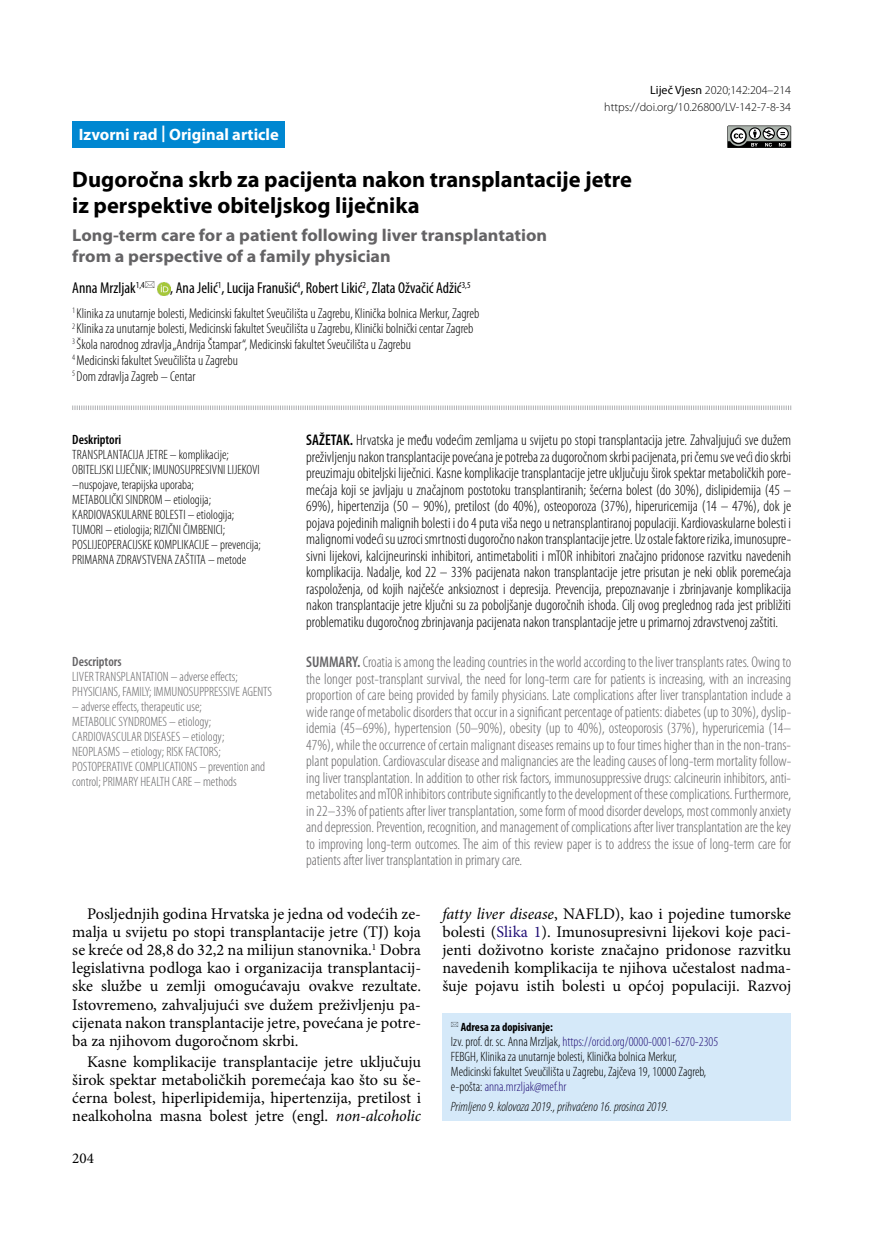
<style>
.page{position:relative;width:872px;height:1234px;background:#fff}
.page>*{position:absolute;margin:0;border:0;box-sizing:border-box;transform-origin:0 0}
.t1{font:700 22.5px/25.5px "Myriad Pro";color:#000}
.t2{font:700 17.25px/20.2px "Myriad Pro";color:#646365;scale:1.05 1}
.t3{font:700 16.5px "Myriad Pro";color:#fff}
.t4{font:16.2px/18.1px "Minion Pro";color:#000;text-align:justify}
.t5{font:condensed 15.75px "Myriad Pro";color:#000}
.t6{font:300 condensed 15.45px/16.5px "Myriad Pro";color:#646365;text-align:justify}
.t7{font:300 condensed 15.45px/16.5px "Myriad Pro";color:#000;text-align:justify}
.t8{font:15px "Minion Pro";color:#000}
.t9{font:300 condensed 14.25px/15.8px "Myriad Pro";color:#000}
.t10{font:300 condensed 13.5px/15px "Myriad Pro";color:#000}
.t11{font:300 condensed 13.5px/15px "Myriad Pro";color:#646365}
.t12{font:italic 300 condensed 13.5px "Myriad Pro";color:#000}
.t13{font:600 condensed 13.5px "Myriad Pro";color:#000}
.t14{font:600 condensed 13.5px "Myriad Pro";color:#646365}
.t15{font:300 12px/16.5px "Myriad Pro";color:#000;text-align:right}
.t16{font:700 condensed 12px "Myriad Pro";color:#000}
.s1{font-weight:400}
.s2{font-weight:600}
.s3{font-style:italic}
.s4{color:#231177}
</style>
<div class="page">
<svg style="left:727px;top:125px;width:64px;height:23px"></svg>
<div style="left:442px;top:1013px;width:349px;height:107px;background:#d5e9f9"></div>
<div style="left:72px;top:121px;width:213px;height:27px;background:#0087d1"></div>
<svg style="left:72px;top:405px;width:719px;height:5px"></svg>
<svg style="left:157px;top:282px;width:13px;height:13px"></svg>
<p class="t3" style="left:79px;top:123px;width:202px">Izvorni rad | Original article</p>
<p class="t15" style="left:604px;top:82px;width:188px"><span class="s1">Liječ Vjesn</span> 2020;142:204–214 https://doi.org/10.26800/LV-142-7-8-34</p>
<h1 class="t1" style="left:72px;top:166px;width:561px">Dugoročna skrb za pacijenta nakon transplantacije jetre iz perspektive obiteljskog liječnika</h1>
<p class="t2" style="left:72px;top:225px;width:454px">Long-term care for a patient following liver transplantation from a perspective of a family physician</p>
<p class="t5" style="left:72px;top:278px;width:74px">Anna Mrzljak<sup>1,4</sup></p>
<p class="t5" style="left:170px;top:278px;width:302px">, Ana Jelić<sup>1</sup>, Lucija Franušić<sup>4</sup>, Robert Likić<sup>2</sup>, Zlata Ožvačić Adžić<sup>3,5</sup></p>
<p class="t9" style="left:72px;top:305px;width:408px"><sup>1</sup> Klinika za unutarnje bolesti, Medicinski fakultet Sveučilišta u Zagrebu, Klinička bolnica Merkur, Zagreb <sup>2</sup> Klinika za unutarnje bolesti, Medicinski fakultet Sveučilišta u Zagrebu, Klinički bolnički centar Zagreb <sup>3</sup> Škola narodnog zdravlja „Andrija Štampar“, Medicinski fakultet Sveučilišta u Zagrebu<br><sup>4</sup> Medicinski fakultet Sveučilišta u Zagrebu<br><sup>5</sup> Dom zdravlja Zagreb – Centar</p>
<p class="t13" style="left:72px;top:430px;width:50px">Deskriptori</p>
<p class="t10" style="left:72px;top:446px;width:190px">TRANSPLANTACIJA JETRE – komplikacije; OBITELJSKI LIJEČNIK; IMUNOSUPRESIVNI LIJEKOVI –nuspojave, terapijska uporaba;<br>METABOLIČKI SINDROM – etiologija; KARDIOVASKULARNE BOLESTI – etiologija; TUMORI – etiologija; RIZIČNI ČIMBENICI; POSLIJEOPERACIJSKE KOMPLIKACIJE – prevencija; PRIMARNA ZDRAVSTVENA ZAŠTITA – metode</p>
<p class="t7" style="left:306px;top:431px;width:486px"><span class="s2">SAŽETAK.</span> Hrvatska je među vodećim zemljama u svijetu po stopi transplantacija jetre. Zahvaljujući sve dužem preživljenju nakon transplantacije povećana je potreba za dugoročnom skrbi pacijenata, pri čemu sve veći dio skrbi preuzimaju obiteljski liječnici. Kasne komplikacije transplantacije jetre uključuju širok spektar metaboličkih pore&shy;mećaja koji se javljaju u značajnom postotoku transplantiranih; šećerna bolest (do 30%), dislipidemija (45 – 69%), hipertenzija (50 – 90%), pretilost (do 40%), osteoporoza (37%), hiperuricemija (14 – 47%), dok je pojava pojedinih malignih bolesti i do 4 puta viša nego u netransplantiranoj populaciji. Kardiovaskularne bolesti i malignomi vodeći su uzroci smrtnosti dugoročno nakon transplantacije jetre. Uz ostale faktore rizika, imunosupre&shy;sivni lijekovi, kalcijneurinski inhibitori, antimetaboliti i mTOR inhibitori značajno pridonose razvitku navedenih komplikacija. Nadalje, kod 22 – 33% pacijenata nakon transplantacije jetre prisutan je neki oblik poremećaja raspoloženja, od kojih najčešće anksioznost i depresija. Prevencija, prepoznavanje i zbrinjavanje komplikacija nakon transplantacije jetre ključni su za poboljšanje dugoročnih ishoda. Cilj ovog preglednog rada jest približiti problematiku dugoročnog zbrinjavanja pacijenata nakon transplantacije jetre u primarnoj zdravstvenoj zaštiti.</p>
<p class="t6" style="left:306px;top:653px;width:486px"><span class="s2">SUMMARY.</span> Croatia is among the leading countries in the world according to the liver transplants rates. Owing to the longer post-transplant survival, the need for long-term care for patients is increasing, with an increasing proportion of care being provided by family physicians. Late complications after liver transplantation include a wide range of metabolic disorders that occur in a significant percentage of patients: diabetes (up to 30%), dyslip&shy;idemia (45–69%), hypertension (50–90%), obesity (up to 40%), osteoporosis (37%), hyperuricemia (14– 47%), while the occurrence of certain malignant diseases remains up to four times higher than in the non-trans&shy;plant population. Cardiovascular disease and malignancies are the leading causes of long-term mortality follow&shy;ing liver transplantation. In addition to other risk factors, immunosuppressive drugs: calcineurin inhibitors, anti&shy;metabolites and mTOR inhibitors contribute significantly to the development of these complications. Furthermore, in 22–33% of patients after liver transplantation, some form of mood disorder develops, most commonly anxiety and depression. Prevention, recognition, and management of complications after liver transplantation are the key to improving long-term outcomes. The aim of this review paper is to address the issue of long-term care for patients after liver transplantation in primary care.</p>
<p class="t4" style="left:72px;top:904px;width:350px;text-indent:15px">Posljednjih godina Hrvatska je jedna od vodećih ze&shy;malja u svijetu po stopi transplantacije jetre (TJ) koja se kreće od 28,8 do 32,2 na milijun stanovnika.<sup>1</sup> Dobra legislativna podloga kao i organizacija transplantacij&shy;ske službe u zemlji omogućavaju ovakve rezultate.<br>Istovremeno, zahvaljujući sve dužem preživljenju pa&shy;cijenata nakon transplantacije jetre, povećana je potre&shy;ba za njihovom dugoročnom skrbi.</p>
<p class="t4" style="left:72px;top:1052px;width:350px;text-indent:15px">Kasne komplikacije transplantacije jetre uključuju širok spektar metaboličkih poremećaja kao što su še&shy;ćerna bolest, hiperlipidemija, hipertenzija, pretilost i nealkoholna masna bolest jetre (engl. <span class="s3">non-alcoholic</span></p>
<p class="t14" style="left:72px;top:653px;width:51px">Descriptors</p>
<p class="t11" style="left:72px;top:668px;width:201px">LIVER TRANSPLANTATION – adverse effects;<br>PHYSICIANS, FAMILY; IMMUNOSUPPRESSIVE AGENTS</p>
<p class="t11" style="left:72px;top:698px;width:194px">– adverse effects, therapeutic use;<br>METABOLIC SYNDROMES – etiology; CARDIOVASCULAR DISEASES – etiology; NEOPLASMS – etiology; RISK FACTORS; POSTOPERATIVE COMPLICATIONS – prevention and control; PRIMARY HEALTH CARE – methods</p>
<p class="t4" style="left:442px;top:904px;width:351px"><span class="s3">fatty liver disease</span>, NAFLD), kao i pojedine tumorske bolesti (<span class="s4">Slika 1</span>). Imunosupresivni lijekovi koje paci&shy;jenti doživotno koriste značajno pridonose razvitku navedenih komplikacija te njihova učestalost nadma&shy;šuje pojavu istih bolesti u općoj populaciji. Razvoj</p>
<p class="t16" style="left:461px;top:1019px;width:94px">Adresa za dopisivanje:</p>
<p class="t10" style="left:451px;top:1033px;width:269px">Izv. prof. dr. sc. Anna Mrzljak, <span class="s4">https://orcid.org/0000-0001-6270-2305<br></span>FEBGH, Klinika za unutarnje bolesti, Klinička bolnica Merkur, Medicinski fakultet Sveučilišta u Zagrebu, Zajčeva 19, 10000 Zagreb, e-pošta: <span class="s4">anna.mrzljak@mef.hr</span></p>
<p class="t12" style="left:451px;top:1097px;width:219px">Primljeno 9. kolovoza 2019., prihvaćeno 16. prosinca 2019.</p>
<p class="t8" style="left:72px;top:1147px;width:23px">204</p>
</div>
